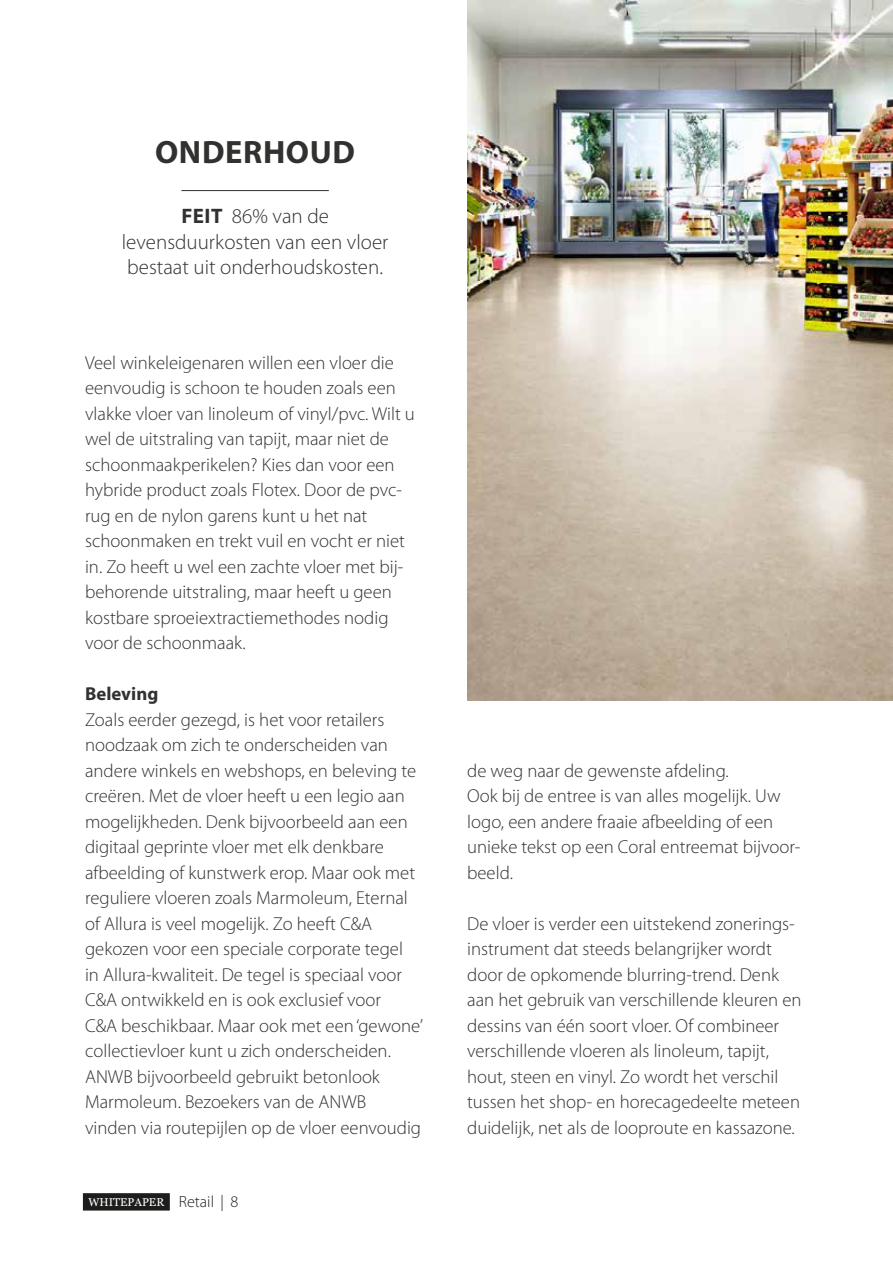
<style>
.page{position:relative;width:893px;height:1263px;background:#fff}
.page>*{position:absolute;margin:0;border:0;box-sizing:border-box;transform-origin:0 0}
.titel{font:700 32.4px "Myriad Pro";letter-spacing:.02em;color:#313130}
.feitje{font:300 21px/25.5px "Myriad Pro";color:#313130;text-align:center}
.brood{font:300 18.75px/25.5px "Myriad Pro";color:#313130}
.brood-2{font:700 18.75px "Myriad Pro";color:#313130}
.t1{font:11.4px "Georgia";color:#fff}
.s1{font-weight:700}
.s2{font-family:"Myriad Pro";font-weight:300;font-size:16.2px;color:#1d1d1b}
</style>
<div class="page">
<img style="left:468px;top:0;width:425px;height:700px">
<hr style="left:181px;top:190px;width:148px;height:1px;background:#313130">
<div style="left:83px;top:1193px;width:87px;height:17px;background:#1d1d1b"></div>
<p class="titel" style="left:155px;top:134px;width:202px">ONDERHOUD</p>
<p class="feitje" style="left:122px;top:204px;width:268px"><span class="s1">FEIT</span> 86% van de levensduurkosten van een vloer bestaat uit onderhoudskosten.</p>
<p class="brood" style="left:85px;top:350px;width:331px">Veel winkeleigenaren willen een vloer die eenvoudig is schoon te houden zoals een vlakke vloer van linoleum of vinyl/pvc. Wilt u wel de uitstraling van tapijt, maar niet de schoonmaakperikelen? Kies dan voor een hybride product zoals Flotex. Door de pvc&shy;rug en de nylon garens kunt u het nat schoonmaken en trekt vuil en vocht er niet in. Zo heeft u wel een zachte vloer met bij&shy;behorende uitstraling, maar heeft u geen kostbare sproeiextractiemethodes nodig voor de schoonmaak.</p>
<p class="brood-2" style="left:85px;top:683px;width:75px">Beleving</p>
<p class="brood" style="left:85px;top:707px;width:340px">Zoals eerder gezegd, is het voor retailers noodzaak om zich te onderscheiden van andere winkels en webshops, en beleving te creëren. Met de vloer heeft u een legio aan mogelijkheden. Denk bijvoorbeeld aan een digitaal geprinte vloer met elk denkbare afbeelding of kunstwerk erop. Maar ook met reguliere vloeren zoals Marmoleum, Eternal of Allura is veel mogelijk. Zo heeft C&amp;A gekozen voor een speciale corporate tegel<br>in Allura-kwaliteit. De tegel is speciaal voor C&amp;A ontwikkeld en is ook exclusief voor<br>C&amp;A beschikbaar. Maar ook met een ‘gewone’ collectievloer kunt u zich onderscheiden.<br>ANWB bijvoorbeeld gebruikt betonlook Marmoleum. Bezoekers van de ANWB<br>vinden via routepijlen op de vloer eenvoudig</p>
<p class="t1" style="left:88px;top:1193px;width:152px">WHITEPAPER <span class="s2">Retail | 8</span></p>
<p class="brood" style="left:467px;top:758px;width:263px">de weg naar de gewenste afdeling.</p>
<p class="brood" style="left:467px;top:783px;width:335px">Ook bij de entree is van alles mogelijk. Uw logo, een andere fraaie afbeelding of een unieke tekst op een Coral entreemat bijvoor&shy;beeld.</p>
<p class="brood" style="left:467px;top:911px;width:336px">De vloer is verder een uitstekend zonerings&shy;instrument dat steeds belangrijker wordt door de opkomende blurring-trend. Denk aan het gebruik van verschillende kleuren en dessins van één soort vloer. Of combineer verschillende vloeren als linoleum, tapijt, hout, steen en vinyl. Zo wordt het verschil tussen het shop- en horecagedeelte meteen duidelijk, net als de looproute en kassazone.</p>
</div>
